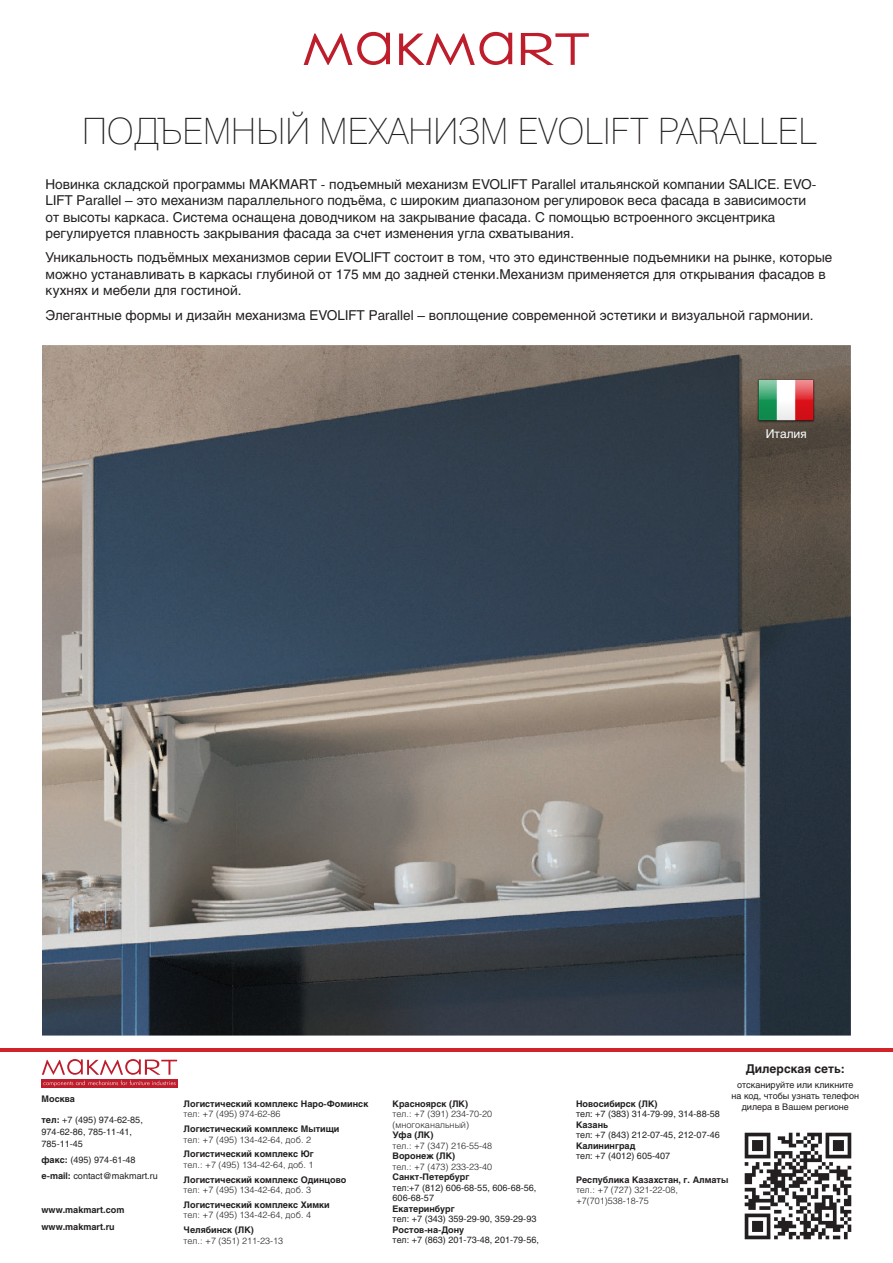
<style>
.page{position:relative;width:893px;height:1263px;background:#fff}
.page>*{position:absolute;margin:0;border:0;box-sizing:border-box;transform-origin:0 0}
.артикулы{font:36px "Helios Thin C";color:#231f20}
.t1{font:13.5px/16.2px "Helios";color:#231f20}
.t2{font:700 12px "Helios";color:#231f20}
.t3{font:12px "Helios";color:#fff}
.t4{font:9px/12px "Helios";color:#231f20}
.t5{font:700 9px/17.5px "Helios";color:#231f20}
.t6{font:300 9px/10.5px "Helios";color:#231f20}
.s1{font-weight:700}
</style>
<div class="page">
<svg style="left:399px;top:32px;width:113px;height:33px"></svg>
<svg style="left:304px;top:32px;width:86px;height:33px"></svg>
<svg style="left:521px;top:33px;width:68px;height:32px"></svg>
<img style="left:744px;top:1132px;width:108px;height:108px">
<div style="left:42px;top:1079px;width:136px;height:9px;background:#be1d2c"></div>
<svg style="left:42px;top:1059px;width:135px;height:27px"></svg>
<hr style="left:0;top:1048px;width:893px;height:4px;background:#d1232a">
<img style="left:43px;top:345px;width:807px;height:690px">
<img style="left:756px;top:372px;width:61px;height:61px">
<p class="артикулы" style="left:82px;top:111px;width:736px">ПОДЪЕМНЫЙ МЕХАНИЗМ EVOLIFT PARALLEL</p>
<p class="t1" style="left:46px;top:176px;width:772px">Новинка складской программы MAKMART - подъемный механизм EVOLIFT Parallel итальянской компании SALICE. EVO-LIFT Parallel – это механизм параллельного подъёма, с широким диапазоном регулировок веса фасада в зависимости от высоты каркаса. Система оснащена доводчиком на закрывание фасада. С помощью встроенного эксцентрика регулируется плавность закрывания фасада за счет изменения угла схватывания.</p>
<p class="t1" style="left:46px;top:249px;width:788px">Уникальность подъёмных механизмов серии EVOLIFT состоит в том, что это единственные подъемники на рынке, которые можно устанавливать в каркасы глубиной от 175 мм до задней стенки.Механизм применяется для открывания фасадов в кухнях и мебели для гостиной.</p>
<p class="t1" style="left:46px;top:306px;width:769px">Элегантные формы и дизайн механизма EVOLIFT Parallel – воплощение современной эстетики и визуальной гармонии.</p>
<p class="t3" style="left:766px;top:427px;width:42px">Италия</p>
<p class="t5" style="left:42px;top:1090px;width:35px">Москва</p>
<p class="t4" style="left:42px;top:1114px;width:103px"><span class="s1">тел:</span> +7 (495) 974-62-85,<br>974-62-86, 785-11-41,<br>785-11-45</p>
<p class="t4" style="left:42px;top:1152px;width:118px;line-height:16.2px"><span class="s1">факс:</span> (495) 974-61-48 <span class="s1">e-mail:</span> contact@makmart.ru</p>
<p class="t5" style="left:42px;top:1200px;width:84px">www.makmart.com www.makmart.ru</p>
<p class="t2" style="left:746px;top:1062px;width:101px">Дилерская сеть:</p>
<p class="t4" style="left:732px;top:1079px;width:129px;line-height:10.8px;text-align:center">отсканируйте или кликните на код, чтобы узнать телефон</p>
<p class="t5" style="left:184px;top:1095px;width:186px">Логистический комплекс Наро-Фоминск</p>
<p class="t4" style="left:742px;top:1100px;width:109px">дилера в Вашем регионе</p>
<p class="t6" style="left:184px;top:1109px;width:98px">тел: +7 (495) 974-62-86</p>
<p class="t5" style="left:184px;top:1120px;width:157px">Логистический комплекс Мытищи</p>
<p class="t6" style="left:184px;top:1134px;width:129px">тел: +7 (495) 134-42-64, доб. 2</p>
<p class="t5" style="left:184px;top:1145px;width:132px">Логистический комплекс Юг</p>
<p class="t6" style="left:184px;top:1159px;width:131px">тел.: +7 (495) 134-42-64, доб. 1</p>
<p class="t5" style="left:184px;top:1170px;width:164px">Логистический комплекс Одинцово</p>
<p class="t6" style="left:184px;top:1184px;width:129px">тел: +7 (495) 134-42-64, доб. 3</p>
<p class="t5" style="left:184px;top:1196px;width:148px">Логистический комплекс Химки</p>
<p class="t6" style="left:184px;top:1210px;width:129px">тел: +7 (495) 134-42-64, доб. 4</p>
<p class="t5" style="left:184px;top:1221px;width:72px">Челябинск (ЛК)</p>
<p class="t6" style="left:184px;top:1235px;width:101px">тел.: +7 (351) 211-23-13</p>
<p class="t5" style="left:576px;top:1095px;width:83px">Новосибирск (ЛК)</p>
<p class="t4" style="left:576px;top:1108px;width:145px">тел: +7 (383) 314-79-99, 314-88-58</p>
<p class="t5" style="left:576px;top:1116px;width:34px">Казань</p>
<p class="t4" style="left:576px;top:1129px;width:145px">тел: +7 (843) 212-07-45, 212-07-46</p>
<p class="t5" style="left:576px;top:1137px;width:61px">Калининград</p>
<p class="t4" style="left:576px;top:1150px;width:96px">тел: +7 (4012) 605-407</p>
<p class="t5" style="left:576px;top:1170px;width:154px">Республика Казахстан, г. Алматы</p>
<p class="t6" style="left:576px;top:1184px;width:103px">тел.: +7 (727) 321-22-08, +7(701)538-18-75</p>
<p class="t5" style="left:393px;top:1095px;width:77px">Красноярск (ЛК)</p>
<p class="t6" style="left:393px;top:1109px;width:101px">тел.: +7 (391) 234-70-20 (многоканальный)</p>
<p class="t5" style="left:393px;top:1126px;width:42px">Уфа (ЛК)</p>
<p class="t6" style="left:393px;top:1140px;width:101px">тел.: +7 (347) 216-55-48</p>
<p class="t5" style="left:393px;top:1147px;width:64px">Воронеж (ЛК)</p>
<p class="t6" style="left:393px;top:1161px;width:101px">тел.: +7 (473) 233-23-40</p>
<p class="t5" style="left:393px;top:1168px;width:78px">Санкт-Петербург</p>
<p class="t4" style="left:393px;top:1182px;width:145px;line-height:10.5px">тел:+7 (812) 606-68-55, 606-68-56,<br>606-68-57</p>
<p class="t5" style="left:393px;top:1200px;width:64px">Екатеринбург</p>
<p class="t4" style="left:393px;top:1213px;width:145px">тел: +7 (343) 359-29-90, 359-29-93</p>
<p class="t5" style="left:393px;top:1221px;width:73px">Ростов-на-Дону</p>
<p class="t4" style="left:393px;top:1234px;width:148px">тел: +7 (863) 201-73-48, 201-79-56,</p>
</div>
